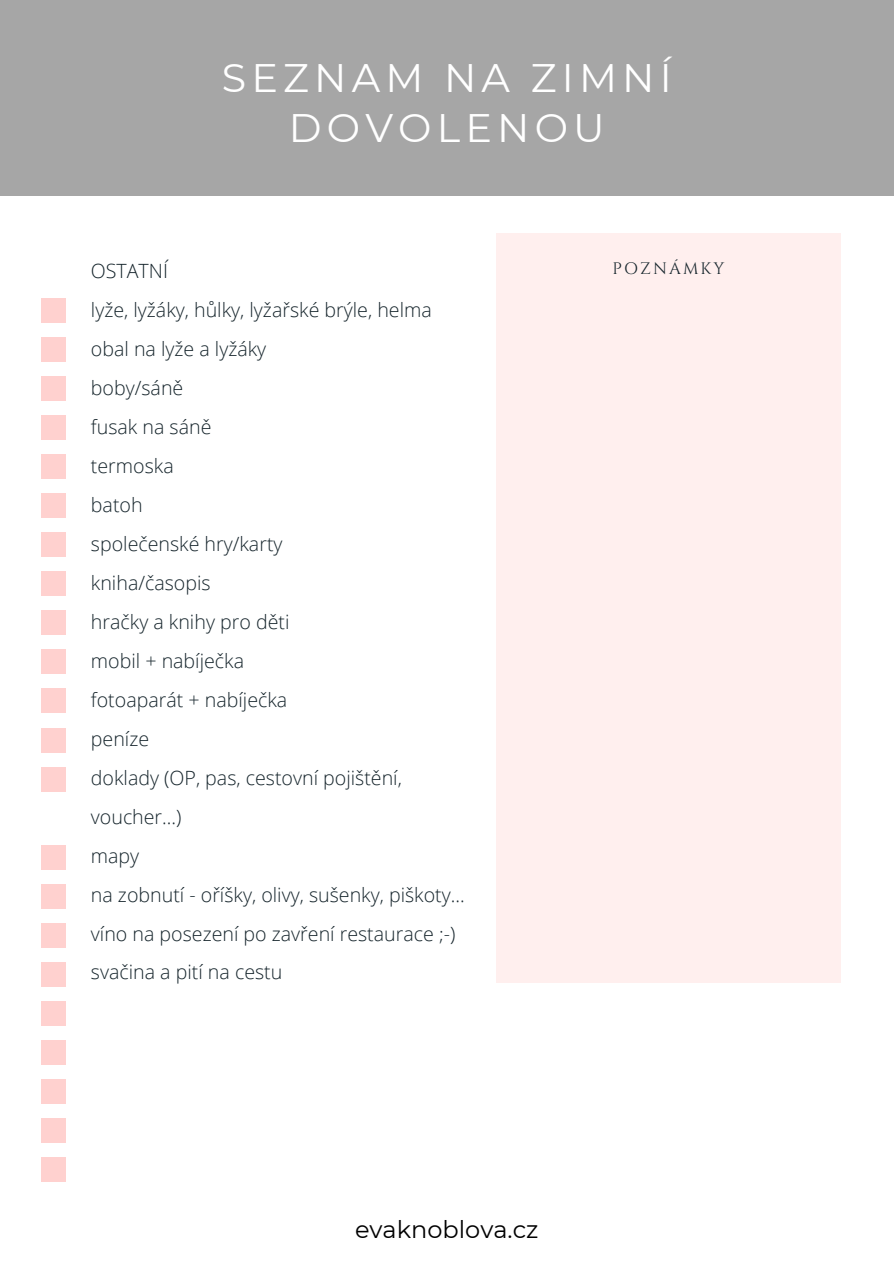
<style>
.page{position:relative;width:894px;height:1264px;background:#fff}
.page>*{position:absolute;margin:0;border:0;box-sizing:border-box;transform-origin:0 0}
.t1{font:39.75px/49.5px "Montserrat";letter-spacing:.13em;color:#fff;text-align:center}
.t2{font:24px "Montserrat";color:#000}
.t3{font:300 19.65px/38.8px "Open Sans";color:#16252c}
.t4{font:16.5px "Cinzel";letter-spacing:.13em;color:#16252c}
</style>
<div class="page">
<div style="left:0;top:0;width:893px;height:196px;background:#a6a6a6"></div>
<div style="left:496px;top:234px;width:344px;height:748px;background:#ffefee"></div>
<div style="left:42px;top:298px;width:24px;height:25px;background:#ffd1cf"></div>
<div style="left:42px;top:337px;width:24px;height:25px;background:#ffd1cf"></div>
<div style="left:42px;top:376px;width:24px;height:25px;background:#ffd1cf"></div>
<div style="left:42px;top:415px;width:24px;height:25px;background:#ffd1cf"></div>
<div style="left:42px;top:454px;width:24px;height:25px;background:#ffd1cf"></div>
<div style="left:42px;top:493px;width:24px;height:25px;background:#ffd1cf"></div>
<div style="left:42px;top:532px;width:24px;height:25px;background:#ffd1cf"></div>
<div style="left:42px;top:571px;width:24px;height:25px;background:#ffd1cf"></div>
<div style="left:42px;top:610px;width:24px;height:25px;background:#ffd1cf"></div>
<div style="left:42px;top:649px;width:24px;height:25px;background:#ffd1cf"></div>
<div style="left:42px;top:688px;width:24px;height:25px;background:#ffd1cf"></div>
<div style="left:42px;top:727px;width:24px;height:25px;background:#ffd1cf"></div>
<div style="left:42px;top:767px;width:24px;height:24px;background:#ffd1cf"></div>
<div style="left:42px;top:845px;width:24px;height:24px;background:#ffd1cf"></div>
<div style="left:42px;top:884px;width:24px;height:24px;background:#ffd1cf"></div>
<div style="left:42px;top:923px;width:24px;height:24px;background:#ffd1cf"></div>
<div style="left:42px;top:962px;width:24px;height:24px;background:#ffd1cf"></div>
<div style="left:42px;top:1001px;width:24px;height:24px;background:#ffd1cf"></div>
<div style="left:42px;top:1040px;width:24px;height:24px;background:#ffd1cf"></div>
<div style="left:42px;top:1079px;width:24px;height:24px;background:#ffd1cf"></div>
<div style="left:42px;top:1118px;width:24px;height:24px;background:#ffd1cf"></div>
<div style="left:42px;top:1157px;width:24px;height:24px;background:#ffd1cf"></div>
<h1 class="t1" style="left:222px;top:53px;width:451px">SEZNAM NA ZIMNÍ<br>DOVOLENOU</h1>
<p class="t3" style="left:91px;top:251px;width:375px">OSTATNÍ<br>lyže, lyžáky, hůlky, lyžařské brýle, helma obal na lyže a lyžáky<br>boby/sáně<br>fusak na sáně<br>termoska<br>batoh<br>společenské hry/karty<br>kniha/časopis<br>hračky a knihy pro děti<br>mobil + nabíječka<br>fotoaparát + nabíječka<br>peníze<br>doklady (OP, pas, cestovní pojištění, voucher...)<br>mapy<br>na zobnutí - oříšky, olivy, sušenky, piškoty... víno na posezení po zavření restaurace ;-) svačina a pití na cestu</p>
<p class="t4" style="left:612px;top:257px;width:114px">POZNÁMKY</p>
<p class="t2" style="left:355px;top:1214px;width:185px">evaknoblova.cz</p>
</div>
